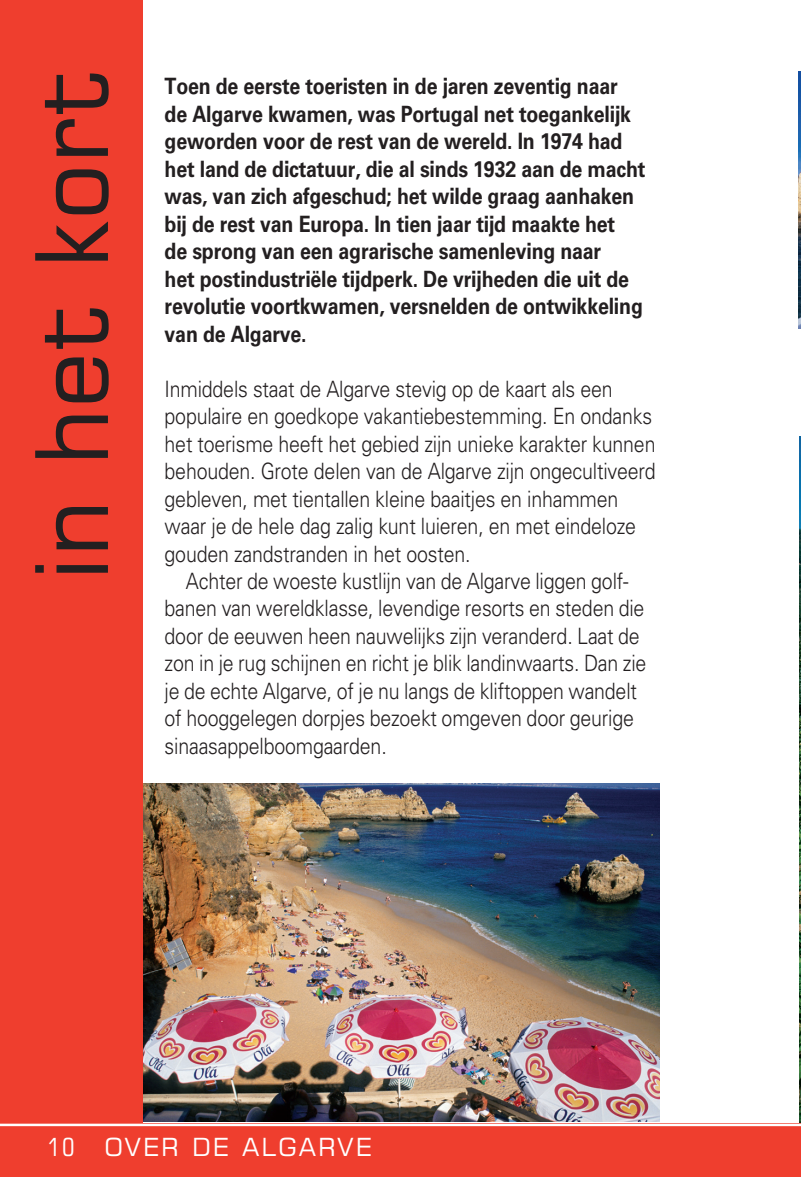
<style>
.page{position:relative;width:801px;height:1177px;background:#fff}
.page>*{position:absolute;margin:0;border:0;box-sizing:border-box;transform-origin:0 0}
.t1{font:100px "Square 721 BT";color:#231f20}
.t2{font:25px "Square 721 BT";letter-spacing:.08em;color:#fff}
.t3{font:300 22.5px/27.5px "Univers LT Std";letter-spacing:-.01em;color:#231f20;scale:.87 1}
.t4{font:700 22.5px/27.5px "Univers LT Std";letter-spacing:-.01em;color:#231f20;scale:.87 1}
.s1{font-stretch:condensed}
</style>
<div class="page">
<hr style="left:799px;top:1123px;width:1px;height:54px;background:#ef3e2e">
<div style="left:0;top:1123px;width:799px;height:54px;background:#ef3e2e"></div>
<div style="left:0;top:0;width:143px;height:1165px;background:#ef3e2e"></div>
<hr style="left:0;top:1123px;width:800px;height:3px;background:#fff">
<img style="left:799px;top:436px;width:1px;height:687px">
<img style="left:798px;top:72px;width:2px;height:256px">
<img style="left:143px;top:783px;width:516px;height:338px">
<h1 class="t1" style="left:9px;top:580px;width:514px;rotate:-90deg">in het kort</h1>
<p class="t4" style="left:164px;top:73px;width:554px">Toen de eerste toeristen in de jaren zeventig naar de Algarve kwamen, was Portugal net toegankelijk geworden voor de rest van de wereld. In 1974 had het land de dictatuur, die al sinds 1932 aan de macht was, van zich afgeschud; het wilde graag aanhaken bij de rest van Europa. In tien jaar tijd maakte het<br>de sprong van een agrarische samenleving naar<br>het postindustriële tijdperk. De vrijheden die uit de revolutie voortkwamen, versnelden de ontwikkeling van de Algarve.</p>
<p class="t3" style="left:164px;top:375px;width:566px">Inmiddels staat de Algarve stevig op de kaart als een populaire en goedkope vakantiebestemming. En ondanks het toerisme heeft het gebied zijn unieke karakter kunnen behouden. Grote delen van de Algarve zijn ongecultiveerd gebleven, met tientallen kleine baaitjes en inhammen waar je de hele dag zalig kunt luieren, en met eindeloze gouden zandstranden in het oosten.</p>
<p class="t3" style="left:164px;top:567px;width:555px;text-indent:21px">Achter de woeste kustlijn van de Algarve liggen golf&shy;banen van wereldklasse, levendige resorts en steden die door de eeuwen heen nauwelijks zijn veranderd. Laat de zon in je rug schijnen en richt je blik landinwaarts. Dan zie je de echte Algarve, of je nu langs de kliftoppen wandelt of hooggelegen dorpjes bezoekt omgeven door geurige sinaasappelboomgaarden.</p>
<p class="t2" style="left:48px;top:1131px;width:325px"><span class="s1">10</span> OVER DE ALGARVE</p>
</div>
